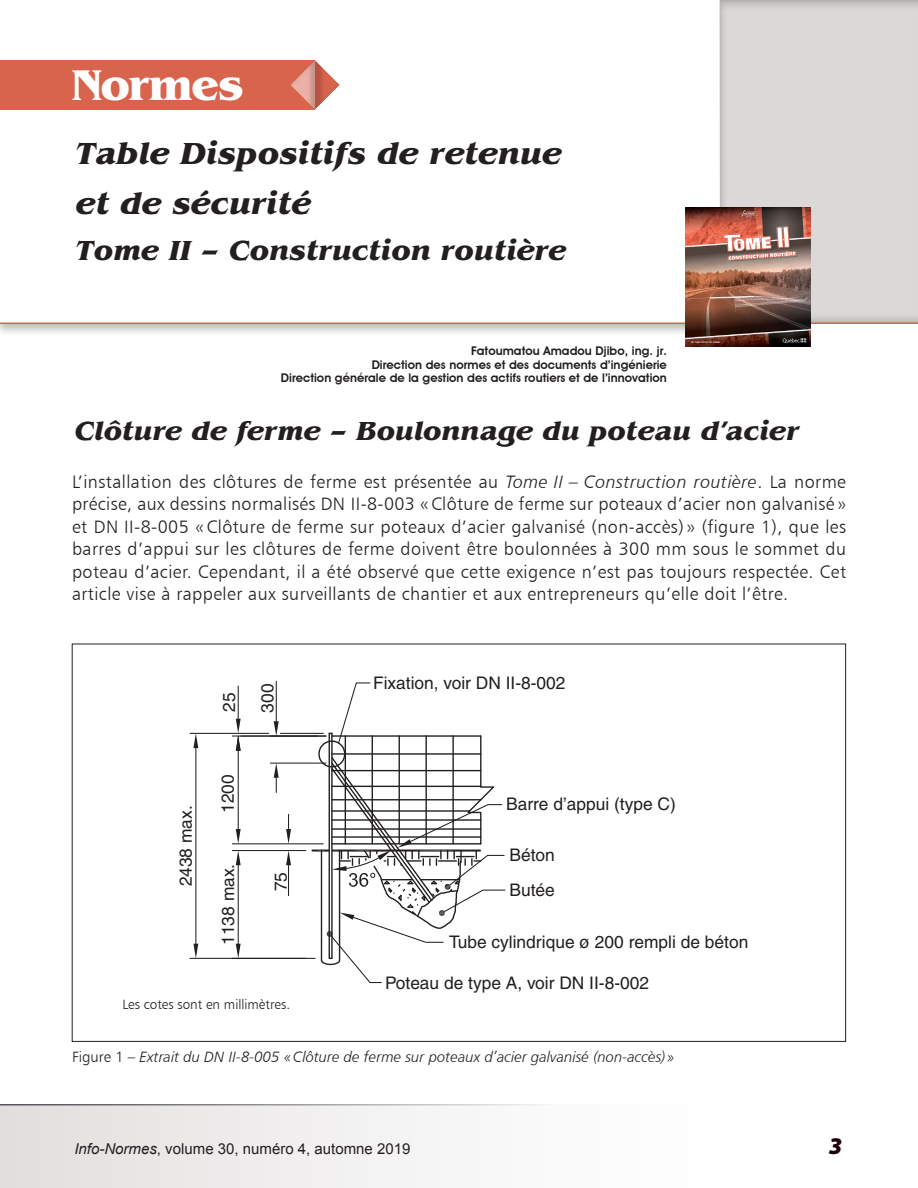
<style>
.page{position:relative;width:918px;height:1188px;background:#fff}
.page>*{position:absolute;margin:0;border:0;box-sizing:border-box;transform-origin:0 0}
.t1{font:700 45px "Benguiat";letter-spacing:-.025em;color:#fff}
.t2{font:italic 700 31.5px/49.5px "Benguiat";color:#231f20}
.t3{font:italic 700 28.5px "Benguiat";color:#231f20}
.t4{font:italic 700 27px "Benguiat";color:#231f20}
.t5{font:italic 900 24px "Myriad Pro";color:#200008}
.t6{font:18px/22.5px "Humanist 777 BT Light B";letter-spacing:.025em;color:#231f20;text-align:justify}
.t7{font:17.4px/34.8px "Helvetica";color:#231f20}
.t8{font:15px "Humanist 777 BT Light Italic B";color:#231f20}
.t9{font:15px "Arial";color:#231f20}
.t10{font:13.5px "Humanist 777 BT Light B";color:#231f20}
.t11{font:600 12px/13.5px "Avant Garde IT Cby BT";letter-spacing:.005em;color:#231f20;text-align:right}
.s1{font-family:"Humanist 777 BT Light Italic B"}
.s2{font-family:"Humanist 777 BT Light B"}
.s3{font-style:italic}
</style>
<div class="page">
<div style="left:680px;top:0;width:238px;height:325px;background:#dcd8d7"></div>
<div style="left:0;top:0;width:728px;height:337px;background:#231f20;opacity:.3"></div>
<div style="left:0;top:0;width:720px;height:324px;background:#fff"></div>
<div style="left:0;top:60px;width:315px;height:50px;background:#d8644d"></div>
<svg style="left:291px;top:60px;width:49px;height:50px"></svg>
<hr style="left:0;top:322px;width:918px;height:2px;background:#d8644d">
<div style="left:0;top:1105px;width:765px;height:83px;background:linear-gradient(to right,#e4e0e0,#fff)"></div>
<hr style="left:0;top:1104px;width:554px;height:2px;background:#54555a">
<img style="left:686px;top:207px;width:125px;height:139px">
<hr style="left:270px;top:763px;width:56px;height:1px;background:#231f20">
<hr style="left:276px;top:681px;width:1px;height:40px;background:#231f20">
<svg style="left:274px;top:763px;width:5px;height:29px"></svg>
<svg style="left:274px;top:721px;width:5px;height:15px"></svg>
<hr style="left:238px;top:686px;width:1px;height:33px;background:#231f20">
<svg style="left:286px;top:814px;width:5px;height:29px"></svg>
<svg style="left:286px;top:851px;width:5px;height:14px"></svg>
<hr style="left:288px;top:865px;width:1px;height:31px;background:#231f20">
<hr style="left:280px;top:733px;width:43px;height:1px;background:#231f20">
<hr style="left:190px;top:958px;width:125px;height:1px;background:#231f20">
<hr style="left:195px;top:748px;width:1px;height:196px;background:#231f20">
<svg style="left:193px;top:734px;width:5px;height:14px"></svg>
<svg style="left:193px;top:944px;width:5px;height:14px"></svg>
<hr style="left:190px;top:733px;width:79px;height:1px;background:#231f20">
<hr style="left:232px;top:850px;width:74px;height:1px;background:#231f20">
<hr style="left:238px;top:865px;width:1px;height:79px;background:#231f20">
<svg style="left:236px;top:851px;width:5px;height:14px"></svg>
<svg style="left:236px;top:944px;width:5px;height:14px"></svg>
<hr style="left:232px;top:736px;width:85px;height:1px;background:#231f20">
<hr style="left:232px;top:843px;width:91px;height:1px;background:#231f20">
<hr style="left:238px;top:736px;width:1px;height:93px;background:#231f20">
<svg style="left:236px;top:719px;width:5px;height:32px"></svg>
<svg style="left:236px;top:829px;width:5px;height:15px"></svg>
<svg style="left:312px;top:682px;width:194px;height:302px"></svg>
<h1 class="t1" style="left:72px;top:59px;width:173px">Normes</h1>
<h2 class="t2" style="left:76px;top:129px;width:488px">Table Dispositifs de retenue et de sécurité</h2>
<h3 class="t3" style="left:76px;top:234px;width:492px">Tome II – Construction routière</h3>
<p class="t11" style="left:281px;top:344px;width:388px">Fatoumatou Amadou Djibo, ing. jr.<br>Direction des normes et des documents d’ingénierie<br>Direction générale de la gestion des actifs routiers et de l’innovation</p>
<h3 class="t4" style="left:74px;top:415px;width:726px">Clôture de ferme – Boulonnage du poteau d’acier</h3>
<p class="t6" style="left:72px;top:470px;width:776px">L’installation des clôtures de ferme est présentée au <span class="s1">Tome II – Construction routière</span>. La norme précise, aux dessins normalisés DN II-8-003 « Clôture de ferme sur poteaux d’acier non galvanisé » et DN II-8-005 « Clôture de ferme sur poteaux d’acier galvanisé (non-accès) » (figure 1), que les barres d’appui sur les clôtures de ferme doivent être boulonnées à 300 mm sous le sommet du poteau d’acier. Cependant, il a été observé que cette exigence n’est pas toujours respectée. Cet article vise à rappeler aux surveillants de chantier et aux entrepreneurs qu’elle doit l’être.</p>
<p class="t7" style="left:168px;top:886px;width:83px;rotate:-90deg">2438 max.</p>
<p class="t7" style="left:212px;top:712px;width:21px;rotate:-90deg">25</p>
<p class="t7" style="left:210px;top:813px;width:40px;rotate:-90deg">1200</p>
<p class="t7" style="left:211px;top:945px;width:83px;rotate:-90deg">1138 max.</p>
<p class="t7" style="left:250px;top:713px;width:30px;rotate:-90deg">300</p>
<p class="t7" style="left:263px;top:891px;width:21px;rotate:-90deg">75</p>
<p class="t10" style="left:122px;top:996px;width:169px">Les cotes sont en millimètres.</p>
<p class="t7" style="left:373px;top:666px;width:194px">Fixation, voir DN II-8-002</p>
<p class="t7" style="left:506px;top:787px;width:171px">Barre d’appui (type C)</p>
<p class="t7" style="left:510px;top:838px;width:47px">Béton<br>Butée</p>
<p class="t7" style="left:449px;top:925px;width:301px">Tube cylindrique ø 200 rempli de béton</p>
<p class="t7" style="left:385px;top:965px;width:265px">Poteau de type A, voir DN II-8-002</p>
<p class="t8" style="left:72px;top:1048px;width:605px"><span class="s2">Figure 1 –</span> Extrait du DN II-8-005 «Clôture de ferme sur poteaux d’acier galvanisé (non-accès) »</p>
<p class="t9" style="left:74px;top:1139px;width:338px"><span class="s3">Info-Normes</span>, volume 30, numéro 4, automne 2019</p>
<h3 class="t5" style="left:829px;top:1130px;width:15px">3</h3>
</div>
